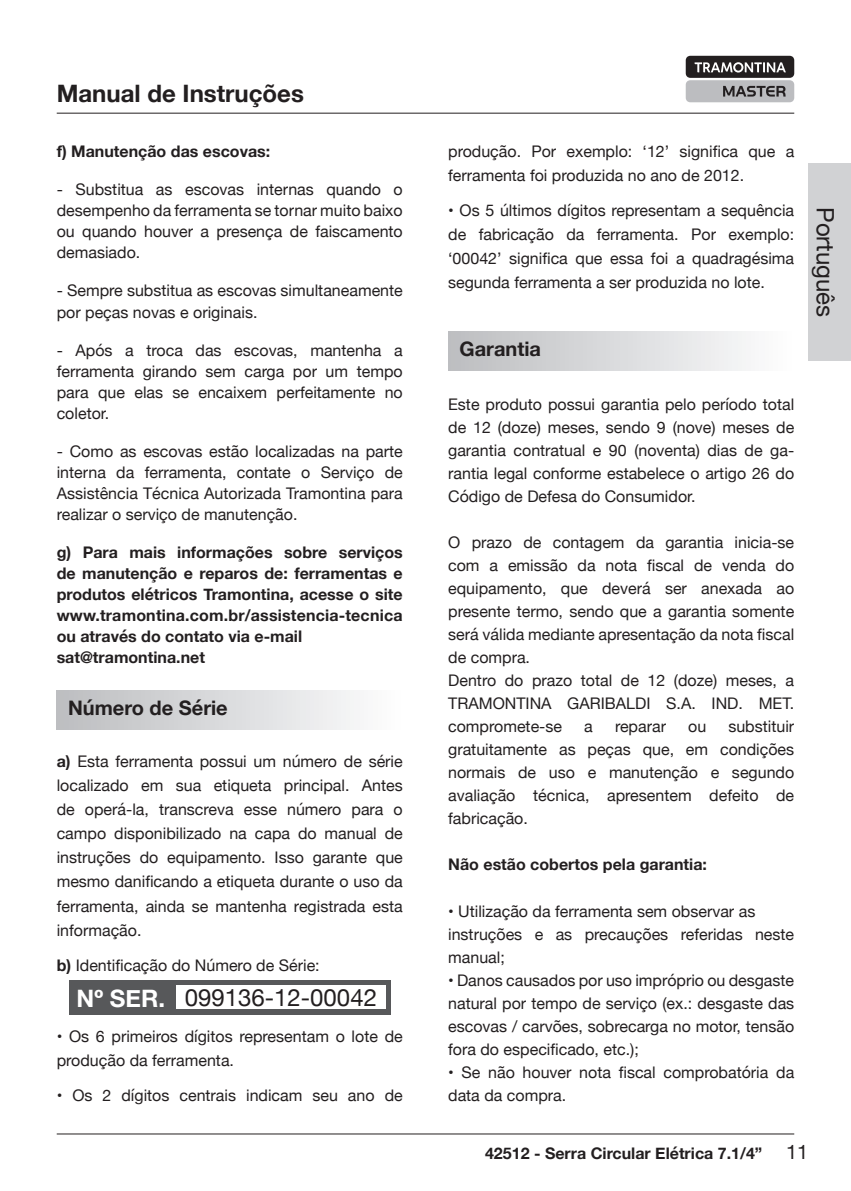
<style>
.page{position:relative;width:851px;height:1191px;background:#fff}
.page>*{position:absolute;margin:0;border:0;box-sizing:border-box;transform-origin:0 0}
.t1{font:24px "Helvetica Neue";color:#231f20}
.t2{font:700 24px "Helvetica Neue";color:#231f20}
.t3{font:700 20px "Helvetica Neue";color:#231f20}
.t4{font:16px/23px "Helvetica Neue";color:#231f20;text-align:justify}
.t5{font:700 16px/21px "Helvetica Neue";color:#231f20}
.s1{font-weight:700}
.s2{font-weight:700;color:#fff}
.s3{font-weight:400;font-size:20px}
</style>
<div class="page">
<hr style="left:57px;top:113px;width:737px;height:1px;background:#231f20">
<hr style="left:57px;top:1133px;width:737px;height:1px;background:#231f20">
<div style="left:808px;top:163px;width:42px;height:198px;background:#d1d2d4"></div>
<div style="left:685px;top:80px;width:109px;height:22px;background:#bcbdc0;border-radius:5px"></div>
<div style="left:685px;top:56px;width:109px;height:22px;background:#231f20;border-radius:5px"></div>
<svg style="left:723px;top:86px;width:62px;height:11px"></svg>
<svg style="left:694px;top:62px;width:91px;height:11px"></svg>
<div style="left:448px;top:332px;width:346px;height:38px;background:linear-gradient(to right,#bcbdc0,#fdfdfe)"></div>
<div style="left:57px;top:691px;width:346px;height:38px;background:linear-gradient(to right,#bcbdc0,#fdfdfe)"></div>
<div style="left:69px;top:980px;width:322px;height:34px;background:#57585a"></div>
<div style="left:176px;top:985px;width:210px;height:23px;background:#fff"></div>
<h1 class="t2" style="left:57px;top:75px;width:249px">Manual de Instruções</h1>
<p class="t5" style="left:57px;top:142px;width:215px">f) Manutenção das escovas:</p>
<p class="t4" style="left:57px;top:180px;width:347px;line-height:21px">- Substitua as escovas internas quando o desempenho da ferramenta se tornar muito baixo ou quando houver a presença de faiscamento demasiado.</p>
<p class="t4" style="left:57px;top:281px;width:347px;line-height:21px">- Sempre substitua as escovas simultaneamente por peças novas e originais.</p>
<p class="t4" style="left:57px;top:340px;width:347px;line-height:21px">- Após a troca das escovas, mantenha a ferramenta girando sem carga por um tempo para que elas se encaixem perfeitamente no coletor.</p>
<p class="t4" style="left:57px;top:441px;width:347px;line-height:21px">- Como as escovas estão localizadas na parte interna da ferramenta, contate o Serviço de Assistência Técnica Autorizada Tramontina para realizar o serviço de manutenção.</p>
<p class="t5" style="left:57px;top:542px;width:347px">g) Para mais informações sobre serviços de manutenção e reparos de: ferramentas e produtos elétricos Tramontina, acesse o site www.tramontina.com.br/assistencia-tecnica ou através do contato via e-mail sat@tramontina.net</p>
<p class="t3" style="left:68px;top:691px;width:161px">Número de Série</p>
<p class="t4" style="left:57px;top:750px;width:347px;line-height:24px"><span class="s1">a)</span> Esta ferramenta possui um número de série localizado em sua etiqueta principal. Antes de operá-la, transcreva esse número para o campo disponibilizado na capa do manual de instruções do equipamento. Isso garante que mesmo danificando a etiqueta durante o uso da ferramenta, ainda se mantenha registrada esta informação.</p>
<p class="t4" style="left:57px;top:954px;width:264px"><span class="s1">b)</span> Identificação do Número de Série:</p>
<h1 class="t1" style="left:77px;top:980px;width:302px"><span class="s2">Nº SER.</span> 099136-12-00042</h1>
<p class="t4" style="left:57px;top:1024px;width:347px;line-height:24px">• Os 6 primeiros dígitos representam o lote de produção da ferramenta.</p>
<p class="t4" style="left:57px;top:1084px;width:347px">• Os 2 dígitos centrais indicam seu ano de</p>
<p class="t4" style="left:448px;top:140px;width:347px;line-height:24px">produção. Por exemplo: ‘12’ significa que a ferramenta foi produzida no ano de 2012.</p>
<p class="t4" style="left:448px;top:200px;width:347px;line-height:24px">• Os 5 últimos dígitos representam a sequência de fabricação da ferramenta. Por exemplo: ‘00042’ significa que essa foi a quadragésima segunda ferramenta a ser produzida no lote.</p>
<p class="t3" style="left:459px;top:333px;width:83px">Garantia</p>
<p class="t4" style="left:448px;top:394px;width:347px">Este produto possui garantia pelo período total de 12 (doze) meses, sendo 9 (nove) meses de garantia contratual e 90 (noventa) dias de ga&shy;rantia legal conforme estabelece o artigo 26 do Código de Defesa do Consumidor.</p>
<p class="t4" style="left:448px;top:532px;width:347px;text-align:left">O prazo de contagem da garantia inicia-se com a emissão da nota fiscal de venda do equipamento, que deverá ser anexada ao presente termo, sendo que a garantia somente será válida mediante apresentação da nota fiscal de compra.<br>Dentro do prazo total de 12 (doze) meses, a TRAMONTINA GARIBALDI S.A. IND. MET. compromete-se</p>
<p class="t4" style="left:448px;top:716px;width:347px;text-indent:280px">substituir gratuitamente as peças que, em condições normais de uso e manutenção e segundo avaliação técnica, apresentem defeito de fabricação.</p>
<p class="t5" style="left:448px;top:854px;width:260px">Não estão cobertos pela garantia:</p>
<p class="t4" style="left:448px;top:900px;width:347px;text-align:left">• Utilização da ferramenta sem observar as instruções e as precauções referidas neste manual;</p>
<p class="t4" style="left:448px;top:969px;width:347px">• Danos causados por uso impróprio ou desgaste natural por tempo de serviço (ex.: desgaste das escovas / carvões, sobrecarga no motor, tensão fora do especificado, etc.);</p>
<p class="t4" style="left:448px;top:1061px;width:347px">• Se não houver nota fiscal comprobatória da data da compra.</p>
<p class="t4" style="left:584px;top:716px;width:10px">a</p>
<p class="t4" style="left:615px;top:716px;width:52px">reparar</p>
<p class="t4" style="left:688px;top:716px;width:20px">ou</p>
<h1 class="t1" style="left:842px;top:207px;width:112px;rotate:90deg">Português</h1>
<p class="t5" style="left:485px;top:1143px;width:325px">42512 - Serra Circular Elétrica 7.1/4” <span class="s3">11</span></p>
</div>
